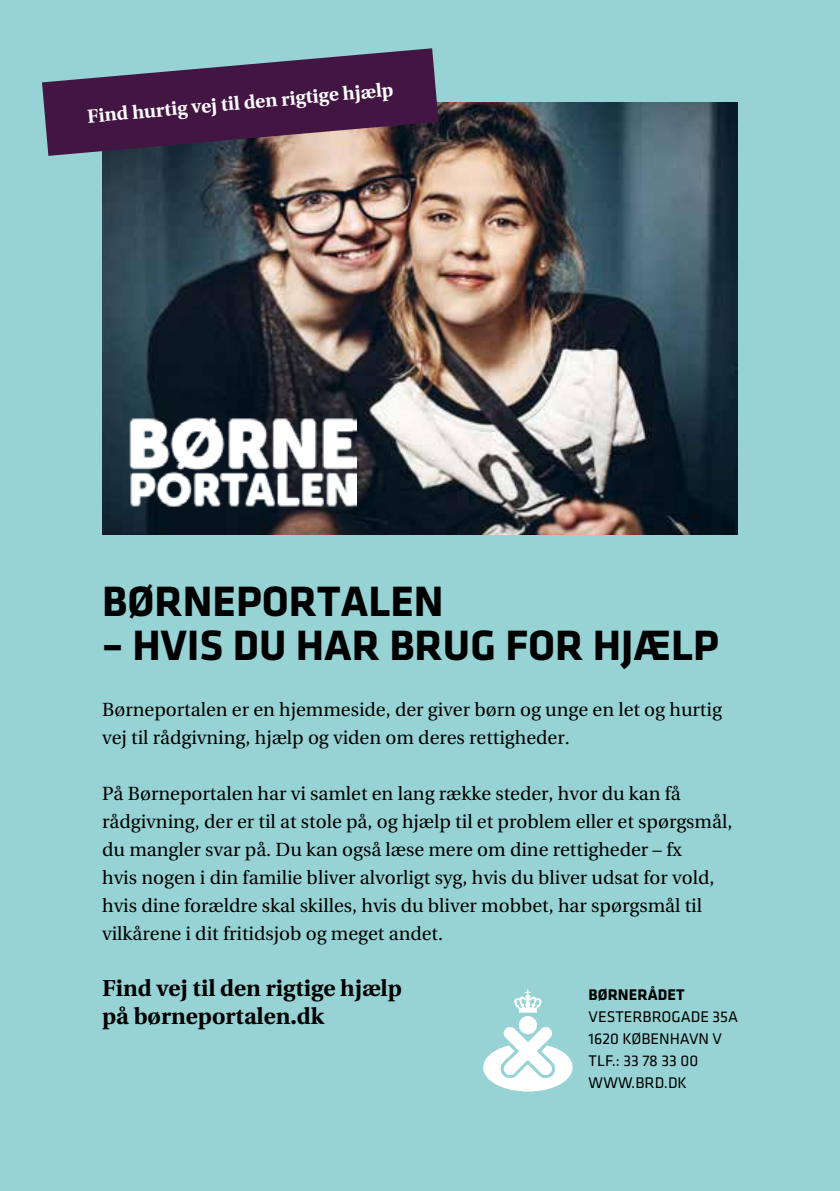
<style>
.page{position:relative;width:840px;height:1191px;background:#fff}
.page>*{position:absolute;margin:0;border:0;box-sizing:border-box;transform-origin:0 0}
.t1{font:700 44px "Klavika";color:#000}
.t2{font:700 23px/28px "Utopia";color:#000}
.t3{font:19px/28px "Utopia";color:#000}
.t4{font:700 19px "Utopia";color:#fff}
.t5{font:16px/22px "Klavika";color:#000}
.t6{font:700 16px "Klavika";color:#000}
</style>
<div class="page">
<div style="left:0;top:0;width:839px;height:1191px;background:#97d2d4"></div>
<img style="left:483px;top:989px;width:90px;height:103px">
<img style="left:102px;top:102px;width:635px;height:432px">
<img style="left:129px;top:417px;width:227px;height:90px">
<svg style="left:42px;top:48px;width:396px;height:108px;fill:#421543"></svg>
<p class="t4" style="left:86px;top:105px;width:308px;rotate:-5deg">Find hurtig vej til den rigtige hjælp</p>
<h1 class="t1" style="left:102px;top:577px;width:343px">BØRNEPORTALEN</h1>
<h1 class="t1" style="left:102px;top:621px;width:617px">– HVIS DU HAR BRUG FOR HJÆLP</h1>
<p class="t3" style="left:102px;top:696px;width:621px">Børneportalen er en hjemmeside, der giver børn og unge en let og hurtig vej til rådgivning, hjælp og viden om deres rettigheder.</p>
<p class="t3" style="left:102px;top:780px;width:631px">På Børneportalen har vi samlet en lang række steder, hvor du kan få rådgivning, der er til at stole på, og hjælp til et problem eller et spørgsmål, du mangler svar på. Du kan også læse mere om dine rettigheder – fx<br>hvis nogen i din familie bliver alvorligt syg, hvis du bliver udsat for vold, hvis dine forældre skal skilles, hvis du bliver mobbet, har spørgsmål til vilkårene i dit fritidsjob og meget andet.</p>
<p class="t2" style="left:102px;top:974px;width:301px">Find vej til den rigtige hjælp på børneportalen.dk</p>
<p class="t6" style="left:588px;top:986px;width:97px">BØRNERÅDET</p>
<p class="t5" style="left:588px;top:1006px;width:151px">VESTERBROGADE 35A<br>1620 KØBENHAVN V<br>TLF.: 33 78 33 00<br>WWW.BRD.DK</p>
</div>
